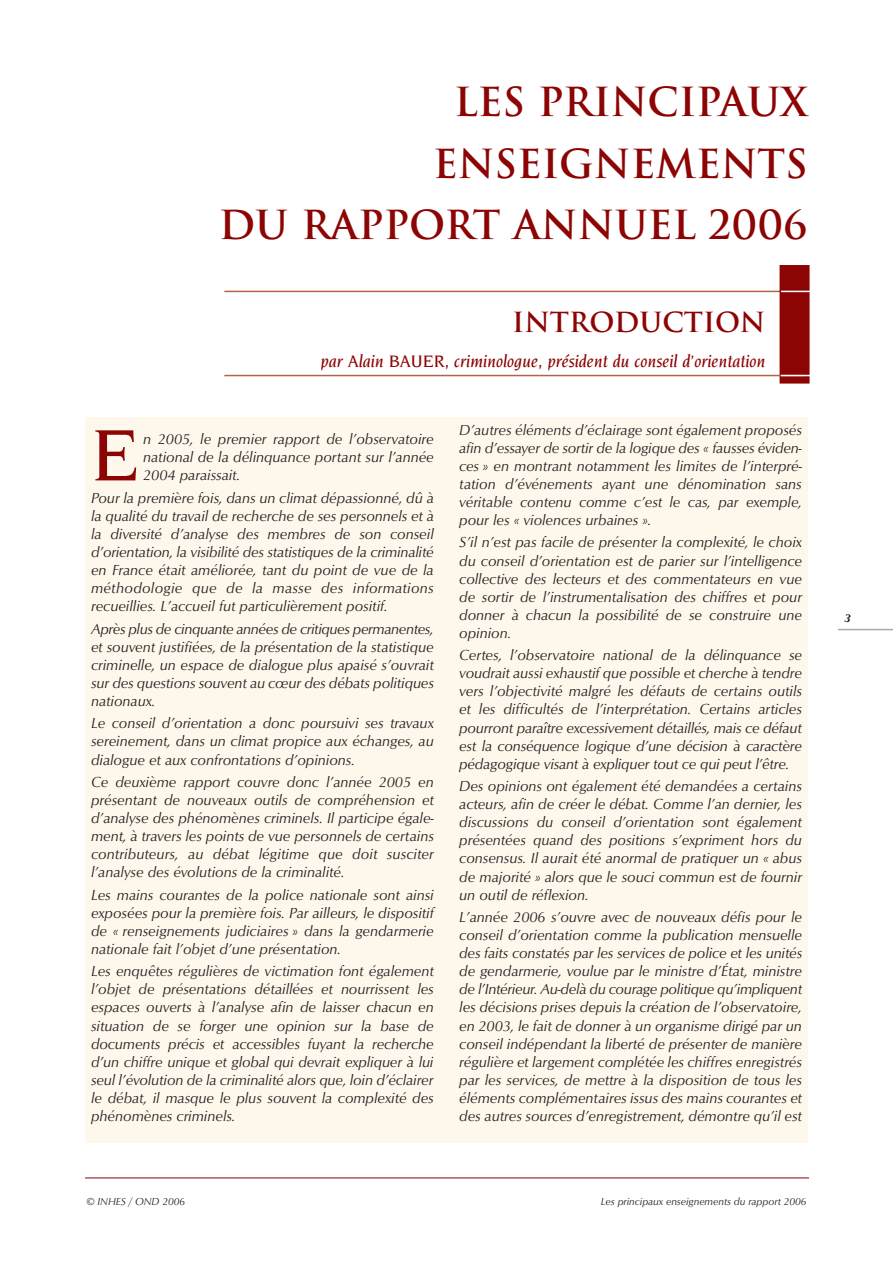
<style>
.page{position:relative;width:893px;height:1263px;background:#fff}
.page>*{position:absolute;margin:0;border:0;box-sizing:border-box;transform-origin:0 0}
.t1{font:500 78.9px "Novarese";color:#8c0403}
.t2{font:700 39px/61.5px "Trajan";color:#8c0403;text-align:right}
.t3{font:700 27px "Trajan";color:#8c0403}
.t4{font:italic 500 18px "Novarese";color:#8c0403}
.t5{font:italic 15px/18.1px "Opus";color:#231f20;text-align:justify}
.t6{font:italic 700 12px "Opus";color:#231f20}
.t7{font:italic 10.5px "Opus";color:#231f20}
</style>
<div class="page">
<hr style="left:85px;top:1177px;width:724px;height:1px;background:#8c0403">
<hr style="left:838px;top:629px;width:55px;height:1px;background:#a8a9ad">
<hr style="left:224px;top:291px;width:580px;height:1px;background:#b5624b">
<div style="left:780px;top:265px;width:30px;height:119px;background:#8c0403"></div>
<hr style="left:781px;top:291px;width:30px;height:1px;background:#fff">
<hr style="left:224px;top:375px;width:580px;height:1px;background:#b5624b">
<hr style="left:781px;top:375px;width:30px;height:1px;background:#fff">
<div style="left:85px;top:417px;width:723px;height:726px;background:#fef7eb"></div>
<h2 class="t2" style="left:219px;top:72px;width:591px">LES PRINCIPAUX<br>ENSEIGNEMENTS<br>DU RAPPORT ANNUEL 2006</h2>
<h3 class="t3" style="left:512px;top:307px;width:255px">INTRODUCTION</h3>
<p class="t4" style="left:321px;top:354px;width:446px">par Alain BAUER, criminologue, président du conseil d’orientation</p>
<h1 class="t1" style="left:91px;top:423px;width:50px">E</h1>
<p class="t5" style="left:143px;top:430px;width:292px">n 2005, le premier rapport de l’observatoire national de la délinquance portant sur l’année 2004 paraissait.</p>
<p class="t5" style="left:91px;top:488px;width:344px">Pour la première fois, dans un climat dépassionné, dû à la qualité du travail de recherche de ses personnels et à la diversité d’analyse des membres de son conseil d’orientation, la visibilité des statistiques de la criminalité en France était améliorée, tant du point de vue de la méthodologie que de la masse des informations recueillies. L’accueil fut particulièrement positif.</p>
<p class="t5" style="left:91px;top:619px;width:344px">Après plus de cinquante années de critiques permanentes, et souvent justifiées, de la présentation de la statistique criminelle, un espace de dialogue plus apaisé s’ouvrait sur des questions souvent au cœur des débats politiques nationaux.</p>
<p class="t5" style="left:91px;top:714px;width:344px">Le conseil d’orientation a donc poursuivi ses travaux sereinement, dans un climat propice aux échanges, au dialogue et aux confrontations d’opinions.</p>
<p class="t5" style="left:91px;top:773px;width:344px">Ce deuxième rapport couvre donc l’année 2005 en présentant de nouveaux outils de compréhension et d’analyse des phénomènes criminels. Il participe égale&shy;ment, à travers les points de vue personnels de certains contributeurs, au débat légitime que doit susciter l’analyse des évolutions de la criminalité.</p>
<p class="t5" style="left:91px;top:885px;width:344px">Les mains courantes de la police nationale sont ainsi exposées pour la première fois. Par ailleurs, le dispositif de « renseignements judiciaires » dans la gendarmerie nationale fait l’objet d’une présentation.</p>
<p class="t5" style="left:91px;top:962px;width:344px">Les enquêtes régulières de victimation font également l’objet de présentations détaillées et nourrissent les espaces ouverts à l’analyse afin de laisser chacun en situation de se forger une opinion sur la base de documents précis et accessibles fuyant la recherche d’un chiffre unique et global qui devrait expliquer à lui seul l’évolution de la criminalité alors que, loin d’éclairer le débat, il masque le plus souvent la complexité des phénomènes criminels.</p>
<p class="t5" style="left:459px;top:420px;width:344px">D’autres éléments d’éclairage sont également proposés afin d’essayer de sortir de la logique des « fausses éviden&shy;ces » en montrant notamment les limites de l’interpré&shy;tation d’événements ayant une dénomination sans véritable contenu comme c’est le cas, par exemple, pour les « violences urbaines ».</p>
<p class="t5" style="left:459px;top:533px;width:344px">S’il n’est pas facile de présenter la complexité, le choix du conseil d’orientation est de parier sur l’intelligence collective des lecteurs et des commentateurs en vue de sortir de l’instrumentalisation des chiffres et pour donner à chacun la possibilité de se construire une opinion.</p>
<p class="t5" style="left:459px;top:646px;width:344px">Certes, l’observatoire national de la délinquance se voudrait aussi exhaustif que possible et cherche à tendre vers l’objectivité malgré les défauts de certains outils et les difficultés de l’interprétation. Certains articles pourront paraître excessivement détaillés, mais ce défaut est la conséquence logique d’une décision à caractère pédagogique visant à expliquer tout ce qui peut l’être.</p>
<p class="t5" style="left:459px;top:777px;width:344px">Des opinions ont également été demandées a certains acteurs, afin de créer le débat. Comme l’an dernier, les discussions du conseil d’orientation sont également présentées quand des positions s’expriment hors du consensus. Il aurait été anormal de pratiquer un « abus de majorité » alors que le souci commun est de fournir un outil de réflexion.</p>
<p class="t5" style="left:459px;top:908px;width:344px">L’année 2006 s’ouvre avec de nouveaux défis pour le conseil d’orientation comme la publication mensuelle des faits constatés par les services de police et les unités de gendarmerie, voulue par le ministre d’État, ministre de l’Intérieur. Au-delà du courage politique qu’impliquent les décisions prises depuis la création de l’observatoire, en 2003, le fait de donner à un organisme dirigé par un conseil indépendant la liberté de présenter de manière régulière et largement complétée les chiffres enregistrés par les services, de mettre à la disposition de tous les éléments complémentaires issus des mains courantes et des autres sources d’enregistrement, démontre qu’il est</p>
<p class="t7" style="left:87px;top:1195px;width:100px">© INHES / OND 2006</p>
<p class="t7" style="left:601px;top:1195px;width:207px">Les principaux enseignements du rapport 2006</p>
<p class="t6" style="left:844px;top:611px;width:8px">3</p>
</div>
